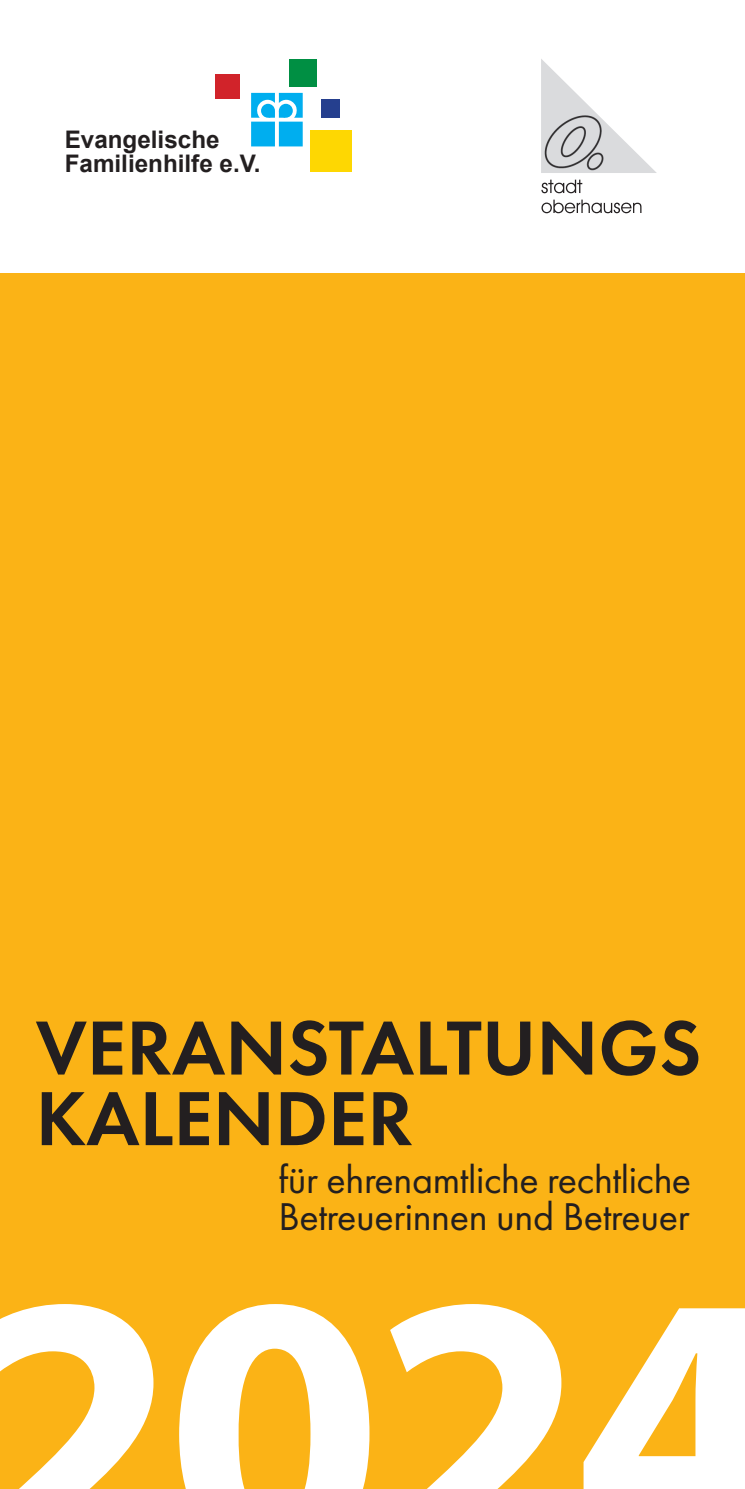
<style>
.page{position:relative;width:745px;height:1489px;background:#fff}
.page>*{position:absolute;margin:0;border:0;box-sizing:border-box;transform-origin:0 0}
.t1{font:700 388px "Myriad Pro";color:#fff}
.t2{font:600 79.25px/70.5px "Futura PT";color:#231f20}
.t3{font:40.25px/37.5px "Futura PT";letter-spacing:-.01em;color:#231f20}
.t4{font:700 24.25px/24.2px "Arial";color:#231f20}
</style>
<div class="page">
<div style="left:0;top:274px;width:744px;height:1214px;background:#fbb316"></div>
<img style="left:541px;top:59px;width:115px;height:114px">
<svg style="left:541px;top:200px;width:100px;height:13px"></svg>
<svg style="left:541px;top:180px;width:41px;height:13px"></svg>
<div style="left:288px;top:59px;width:28px;height:28px;background:#008f43"></div>
<div style="left:215px;top:75px;width:24px;height:24px;background:#d1232a"></div>
<div style="left:321px;top:99px;width:18px;height:19px;background:#253f8e"></div>
<div style="left:310px;top:131px;width:41px;height:41px;background:#fed702"></div>
<svg style="left:251px;top:93px;width:51px;height:53px"></svg>
<div style="left:279px;top:104px;width:13px;height:14px;background:#00aeef;border-radius:50%"></div>
<p class="t4" style="left:65px;top:128px;width:197px">Evangelische<br>Familienhilfe e.V.</p>
<h2 class="t2" style="left:36px;top:1011px;width:666px">VERANSTALTUNGS<br>KALENDER</h2>
<p class="t3" style="left:278px;top:1160px;width:414px">für ehrenamtliche rechtliche<br>Betreuerinnen und Betreuer</p>
<h1 class="t1" style="left:-37px;top:1176px;width:828px">2024</h1>
</div>
